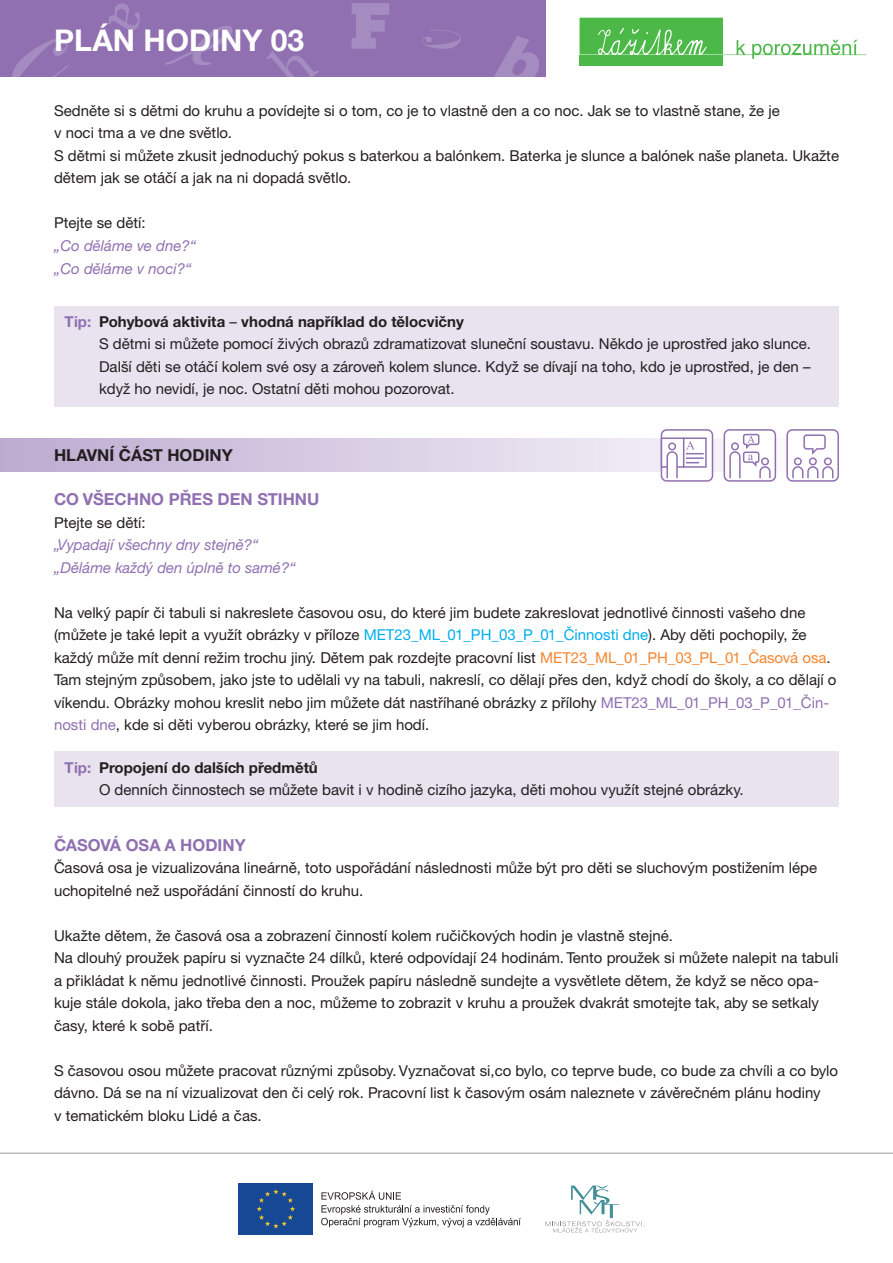
<style>
.page{position:relative;width:893px;height:1263px;background:#fff}
.page>*{position:absolute;margin:0;border:0;box-sizing:border-box;transform-origin:0 0}
.t1{font:700 30px "Helvetica Neue CE";color:#fff}
.t2{font:700 16.5px "Helvetica Neue CE";color:#9070b1}
.t3{font:700 16.5px "Helvetica Neue CE";color:#231f20}
.t4{font:15px/22.5px "Helvetica Neue CE";color:#231f20}
.t5{font:italic 15px "Helvetica Neue CE";color:#9070b1}
.t6{font:700 15px "Helvetica Neue CE";color:#231f20}
.TEXT{font:700 15px "Helvetica Neue CE";letter-spacing:.01em;color:#9070b1}
.s1{color:#00aeef}
.s2{color:#f5862e}
.s3{color:#9070b1}
</style>
<div class="page">
<div style="left:0;top:0;width:546px;height:77px;background:#9070b1"></div>
<svg style="left:109px;top:3px;width:31px;height:27px"></svg>
<svg style="left:494px;top:36px;width:45px;height:41px"></svg>
<svg style="left:12px;top:38px;width:57px;height:39px"></svg>
<svg style="left:165px;top:26px;width:67px;height:39px"></svg>
<svg style="left:352px;top:3px;width:37px;height:46px"></svg>
<svg style="left:267px;top:51px;width:52px;height:26px"></svg>
<svg style="left:422px;top:29px;width:39px;height:20px"></svg>
<svg style="left:580px;top:17px;width:287px;height:49px"></svg>
<hr style="left:0;top:1152px;width:893px;height:2px;background:#231f20">
<svg style="left:321px;top:1190px;width:200px;height:37px"></svg>
<div style="left:237px;top:1181px;width:78px;height:56px;background:linear-gradient(to right,#fff,#fff)"></div>
<div style="left:239px;top:1183px;width:74px;height:51px;background:#174895"></div>
<svg style="left:257px;top:1189px;width:38px;height:39px"></svg>
<svg style="left:545px;top:1185px;width:100px;height:47px"></svg>
<svg style="left:0;top:439px;width:777px;height:33px"></svg>
<div style="left:786px;top:429px;width:53px;height:53px;border:2px solid #9070b1;border-radius:5px"></div>
<div style="left:794px;top:457px;width:8px;height:8px;border:2px solid #9070b1;border-radius:50%"></div>
<div style="left:809px;top:457px;width:8px;height:8px;border:2px solid #9070b1;border-radius:50%"></div>
<svg style="left:791px;top:465px;width:43px;height:15px"></svg>
<div style="left:824px;top:457px;width:8px;height:8px;border:2px solid #9070b1;border-radius:50%"></div>
<svg style="left:803px;top:434px;width:23px;height:21px"></svg>
<div style="left:724px;top:430px;width:51px;height:51px;background:#fff;border-radius:5px"></div>
<div style="left:724px;top:429px;width:52px;height:53px;border:2px solid #9070b1;border-radius:5px"></div>
<svg style="left:729px;top:433px;width:42px;height:47px"></svg>
<div style="left:661px;top:430px;width:51px;height:51px;background:#fff;border-radius:5px"></div>
<div style="left:661px;top:429px;width:52px;height:53px;border:2px solid #9070b1;border-radius:5px"></div>
<div style="left:661px;top:437px;width:23px;height:31px;background:#fff;border:2px solid #9070b1"></div>
<svg style="left:683px;top:437px;width:24px;height:31px"></svg>
<svg style="left:666px;top:450px;width:12px;height:30px"></svg>
<div style="left:668px;top:442px;width:8px;height:8px;border:2px solid #9070b1;border-radius:50%"></div>
<svg style="left:686px;top:441px;width:18px;height:22px"></svg>
<div style="left:54px;top:306px;width:785px;height:101px;background:#e9e2ef"></div>
<div style="left:54px;top:751px;width:785px;height:56px;background:#e9e2ef"></div>
<h1 class="t1" style="left:54px;top:22px;width:252px">PLÁN HODINY 03</h1>
<p class="t4" style="left:54px;top:100px;width:727px">Sedněte si s dětmi do kruhu a povídejte si o tom, co je to vlastně den a co noc. Jak se to vlastně stane, že je</p>
<p class="t4" style="left:54px;top:122px;width:180px">v noci tma a ve dne světlo.</p>
<p class="t4" style="left:54px;top:145px;width:787px">S dětmi si můžete zkusit jednoduchý pokus s baterkou a balónkem. Baterka je slunce a balónek naše planeta. Ukažte dětem jak se otáčí a jak na ni dopadá světlo.</p>
<p class="t4" style="left:54px;top:212px;width:93px">Ptejte se dětí:</p>
<p class="t5" style="left:54px;top:237px;width:144px">„Co děláme ve dne?“</p>
<p class="t5" style="left:54px;top:259px;width:139px">„Co děláme v noci?“</p>
<p class="TEXT" style="left:65px;top:312px;width:28px">Tip:</p>
<p class="t6" style="left:99px;top:312px;width:366px">Pohybová aktivita vhodná například do tělocvičny</p>
<p class="t4" style="left:99px;top:333px;width:713px">S dětmi si můžete pomocí živých obrazů zdramatizovat sluneční soustavu. Někdo je uprostřed jako slunce.<br>Další děti se otáčí kolem své osy a zároveň kolem slunce. Když se dívají na toho, kdo je uprostřed, je den když ho nevidí, je noc. Ostatní děti mohou pozorovat.</p>
<p class="t3" style="left:54px;top:445px;width:180px">HLAVNÍ ČÁST HODINY</p>
<p class="t2" style="left:54px;top:489px;width:267px">CO VŠECHNO PŘES DEN STIHNU</p>
<p class="t4" style="left:54px;top:511px;width:93px">Ptejte se dětí:</p>
<p class="t5" style="left:54px;top:536px;width:206px">„Vypadají všechny dny stejně?“</p>
<p class="t5" style="left:54px;top:558px;width:243px">„Děláme každý den úplně to samé?“</p>
<p class="t4" style="left:54px;top:601px;width:784px">Na velký papír či tabuli si nakreslete časovou osu, do které jim budete zakreslovat jednotlivé činnosti vašeho dne (můžete je také lepit a využít obrázky v příloze <span class="s1">MET23_ML_01_PH_03_P_01_Činnosti dne</span>). Aby děti pochopily, že každý může mít denní režim trochu jiný. Dětem pak rozdejte pracovní list <span class="s2">MET23_ML_01_PH_03_PL_01_Časová osa</span>.<br>Tam stejným způsobem, jako jste to udělali vy na tabuli, nakreslí, co dělají přes den, když chodí do školy, a co dělají o víkendu. Obrázky mohou kreslit nebo jim můžete dát nastříhané obrázky z přílohy <span class="s3">MET23_ML_01_PH_03_P_01_Č in&shy;nosti dne</span>, kde si děti vyberou obrázky, které se jim hodí.</p>
<p class="TEXT" style="left:65px;top:758px;width:28px">Tip:</p>
<p class="t6" style="left:99px;top:758px;width:220px">Propojení do dalších předmětů</p>
<p class="t4" style="left:99px;top:779px;width:646px">O denních činnostech se můžete bavit i v hodině cizího jazyka, děti mohou využít stejné obrázky.</p>
<p class="t2" style="left:54px;top:835px;width:193px">ČASOVÁ OSA A HODINY</p>
<p class="t4" style="left:54px;top:857px;width:765px">Časová osa je vizualizována lineárně, toto uspořádání následnosti může být pro děti se sluchovým postižením lépe uchopitelné než uspořádání činností do kruhu.</p>
<p class="t4" style="left:54px;top:924px;width:620px">Ukažte dětem, že časová osa a zobrazení činností kolem ručičkových hodin je vlastně stejné.</p>
<p class="t4" style="left:54px;top:947px;width:786px">Na dlouhý proužek papíru si vyznačte 24 dílků, které odpovídají 24 hodinám. Tento proužek si můžete nalepit na tabuli a přikládat k němu jednotlivé činnosti. Proužek papíru následně sundejte a vysvětlete dětem, že když se něco opa&shy;kuje stále dokola, jako třeba den a noc, můžeme to zobrazit v kruhu a proužek dvakrát smotejte tak, aby se setkaly časy, které k sobě patří.</p>
<p class="t4" style="left:54px;top:1059px;width:786px">S časovou osou můžete pracovat různými způsoby. Vyznačovat si,co bylo, co teprve bude, co bude za chvíli a co bylo dávno. Dá se na ní vizualizovat den či celý rok. Pracovní list k časovým osám naleznete v závěrečném plánu hodiny<br>v tematickém bloku Lidé a čas.</p>
</div>
